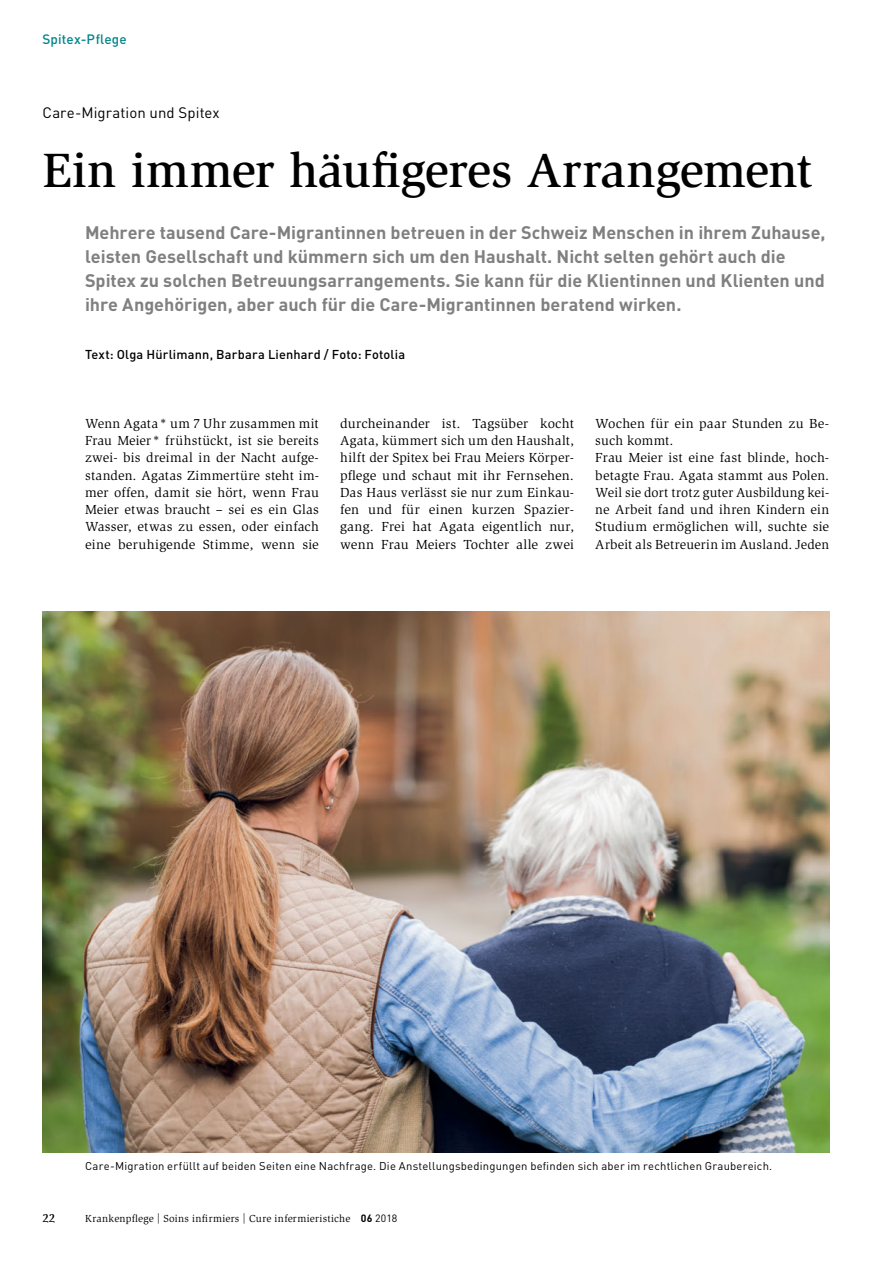
<style>
.page{position:relative;width:893px;height:1263px;background:#fff}
.page>*{position:absolute;margin:0;border:0;box-sizing:border-box;transform-origin:0 0}
.t1{font:500 49.5px "Slimbach Std";letter-spacing:-.01em;color:#000}
.t2{font:700 18px/24px "DIN Pro";color:#808080}
.t3{font:15px "DIN Pro";letter-spacing:.005em;color:#000}
.t4{font:13.5px/17.2px "Slimbach Std";letter-spacing:.015em;color:#000;text-align:justify}
.t5{font:500 13.5px "DIN Pro";letter-spacing:.01em;color:#00868a}
.t6{font:500 12.75px "DIN Pro";letter-spacing:.015em;color:#000}
.t7{font:700 12px "Esta Pro";color:#000}
.t8{font:11.25px "DIN Pro";letter-spacing:.02em;color:#000}
.t9{font:10.5px "Slimbach Std";letter-spacing:.025em;color:#000}
.s1{font-family:"DIN Pro";font-weight:700}
.s2{font-family:"DIN Pro"}
</style>
<div class="page">
<img style="left:43px;top:611px;width:786px;height:541px">
<p class="t5" style="left:43px;top:30px;width:86px">Spitex-Pflege</p>
<p class="t3" style="left:43px;top:103px;width:179px">Care-Migration und Spitex</p>
<p class="t1" style="left:43px;top:141px;width:771px">Ein immer häufigeres Arrangement</p>
<p class="t2" style="left:85px;top:220px;width:742px">Mehrere tausend Care-Migrantinnen betreuen in der Schweiz Menschen in ihrem Zuhause, leisten Gesellschaft und kümmern sich um den Haushalt. Nicht selten gehört auch die Spitex zu solchen Betreuungsarrangements. Sie kann für die Klientinnen und Klienten und ihre Angehörigen, aber auch für die Care-Migrantinnen beratend wirken.</p>
<p class="t6" style="left:85px;top:346px;width:322px">Text: Olga Hürlimann, Barbara Lienhard / Foto: Fotolia</p>
<p class="t4" style="left:85px;top:415px;width:235px">Wenn Agata* um 7 Uhr zusammen mit Frau Meier* frühstückt, ist sie bereits zwei- bis dreimal in der Nacht aufge&shy;standen. Agatas Zimmertüre steht im&shy;mer offen, damit sie hört, wenn Frau Meier etwas braucht – sei es ein Glas Wasser, etwas zu essen, oder einfach eine beruhigende Stimme, wenn sie</p>
<p class="t4" style="left:340px;top:415px;width:235px">durcheinander ist. Tagsüber kocht Agata, kümmert sich um den Haushalt, hilft der Spitex bei Frau Meiers Körper&shy;pflege und schaut mit ihr Fernsehen.<br>Das Haus verlässt sie nur zum Einkau&shy;fen und für einen kurzen Spazier&shy;gang. Frei hat Agata eigentlich nur, wenn Frau Meiers Tochter alle zwei</p>
<p class="t4" style="left:595px;top:415px;width:235px;text-align:left">Wochen für ein paar Stunden zu Be&shy;such kommt.<br>Frau Meier ist eine fast blinde, hoch&shy;betagte Frau. Agata stammt aus Polen.<br>Weil sie dort trotz guter Ausbildung kei&shy;ne Arbeit fand und ihren Kindern ein Studium ermöglichen will, suchte sie Arbeit als Betreuerin im Ausland. Jeden</p>
<p class="t8" style="left:85px;top:1158px;width:689px">Care-Migration erfüllt auf beiden Seiten eine Nachfrage. Die Anstellungsbedingungen befinden sich aber im rechtlichen Graubereich.</p>
<p class="t7" style="left:43px;top:1209px;width:14px">22</p>
<p class="t9" style="left:85px;top:1212px;width:314px">Krankenpflege | Soins infirmiers | Cure infermieristiche <span class="s1">06</span> <span class="s2">2018</span></p>
</div>
